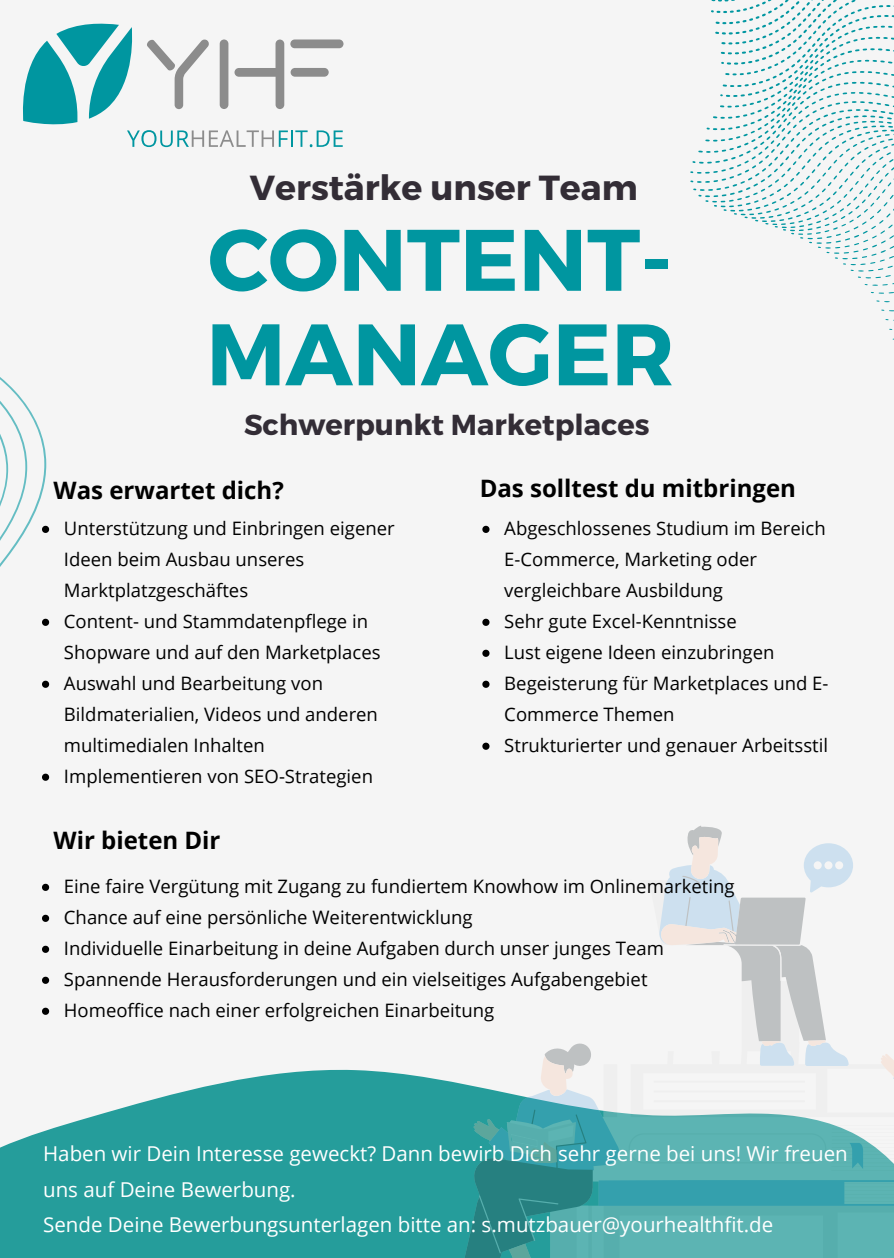
<style>
.page{position:relative;width:894px;height:1258px;background:#fff}
.page>*{position:absolute;margin:0;border:0;box-sizing:border-box;transform-origin:0 0}
.t1{font:700 87px/94.5px "Montserrat";color:#0096a0}
.t2{font:700 34.8px "Montserrat";color:#332d36}
.t3{font:700 28.8px "Montserrat";color:#332d36}
.t4{font:700 24px "Open Sans";color:#000}
.t5{font:20.4px/36px "Open Sans";color:#fff}
.t6{font:18.6px/30.9px "Open Sans";color:#000}
</style>
<div class="page">
<div style="left:0;top:0;width:893px;height:1258px;background:#f5f5f5"></div>
<svg style="left:0;top:1069px;width:440px;height:189px;background:#41a8a7"></svg>
<svg style="left:440px;top:825px;width:282px;height:433px"></svg>
<svg style="left:467px;top:835px;width:426px;height:423px"></svg>
<svg style="left:723px;top:944px;width:77px;height:37px"></svg>
<svg style="left:0;top:377px;width:50px;height:308px"></svg>
<svg style="left:485px;top:0;width:408px;height:531px"></svg>
<svg style="left:23px;top:23px;width:319px;height:124px"></svg>
<svg style="left:482px;top:526px;width:7px;height:7px"></svg>
<svg style="left:482px;top:619px;width:7px;height:7px"></svg>
<svg style="left:482px;top:650px;width:7px;height:7px"></svg>
<svg style="left:482px;top:681px;width:7px;height:7px"></svg>
<svg style="left:482px;top:743px;width:7px;height:7px"></svg>
<svg style="left:42px;top:526px;width:7px;height:7px"></svg>
<svg style="left:42px;top:619px;width:7px;height:7px"></svg>
<svg style="left:42px;top:681px;width:7px;height:7px"></svg>
<svg style="left:42px;top:774px;width:7px;height:7px"></svg>
<svg style="left:42px;top:884px;width:7px;height:7px"></svg>
<svg style="left:42px;top:915px;width:7px;height:7px"></svg>
<svg style="left:42px;top:946px;width:7px;height:7px"></svg>
<svg style="left:42px;top:977px;width:7px;height:7px"></svg>
<svg style="left:42px;top:1008px;width:7px;height:7px"></svg>
<p class="t2" style="left:250px;top:165px;width:389px">Verstärke unser Team</p>
<p class="t1" style="left:206px;top:208px;width:469px">CONTENT-<br>MANAGER</p>
<p class="t3" style="left:244px;top:406px;width:407px">Schwerpunkt Marketplaces</p>
<p class="t4" style="left:54px;top:473px;width:232px">Was erwartet dich?</p>
<p class="t4" style="left:479px;top:471px;width:318px">Das solltest du mitbringen</p>
<p class="t6" style="left:64px;top:513px;width:332px">Unterstützung und Einbringen eigener<br>Ideen beim Ausbau unseres<br>Marktplatzgeschäftes</p>
<p class="t6" style="left:64px;top:605px;width:318px">Content- und Stammdatenpflege in<br>Shopware und auf den Marketplaces</p>
<p class="t6" style="left:64px;top:667px;width:315px">Auswahl und Bearbeitung von<br>Bildmaterialien, Videos und anderen multimedialen Inhalten</p>
<p class="t6" style="left:64px;top:760px;width:310px">Implementieren von SEO-Strategien</p>
<p class="t6" style="left:504px;top:513px;width:323px">Abgeschlossenes Studium im Bereich<br>E-Commerce, Marketing oder vergleichbare Ausbildung</p>
<p class="t6" style="left:504px;top:605px;width:234px">Sehr gute Excel-Kenntnisse</p>
<p class="t6" style="left:504px;top:636px;width:271px">Lust eigene Ideen einzubringen</p>
<p class="t6" style="left:504px;top:667px;width:325px">Begeisterung für Marketplaces und E-<br>Commerce Themen</p>
<p class="t6" style="left:504px;top:729px;width:325px">Strukturierter und genauer Arbeitsstil</p>
<p class="t4" style="left:54px;top:823px;width:168px">Wir bieten Dir</p>
<p class="t6" style="left:64px;top:870px;width:672px">Eine faire Vergütung mit Zugang zu fundiertem Knowhow im Onlinemarketing</p>
<p class="t6" style="left:64px;top:901px;width:410px">Chance auf eine persönliche Weiterentwicklung</p>
<p class="t6" style="left:64px;top:932px;width:601px">Individuelle Einarbeitung in deine Aufgaben durch unser junges Team</p>
<p class="t6" style="left:64px;top:963px;width:585px">Spannende Herausforderungen und ein vielseitiges Aufgabengebiet</p>
<p class="t6" style="left:64px;top:994px;width:432px">Homeoffice nach einer erfolgreichen Einarbeitung</p>
<p class="t5" style="left:43px;top:1134px;width:806px">Haben wir Dein Interesse geweckt? Dann bewirb Dich sehr gerne bei uns! Wir freuen uns auf Deine Bewerbung.</p>
<p class="t5" style="left:43px;top:1206px;width:731px">Sende Deine Bewerbungsunterlagen bitte an: s.mutzbauer@yourhealthfit.de</p>
</div>
